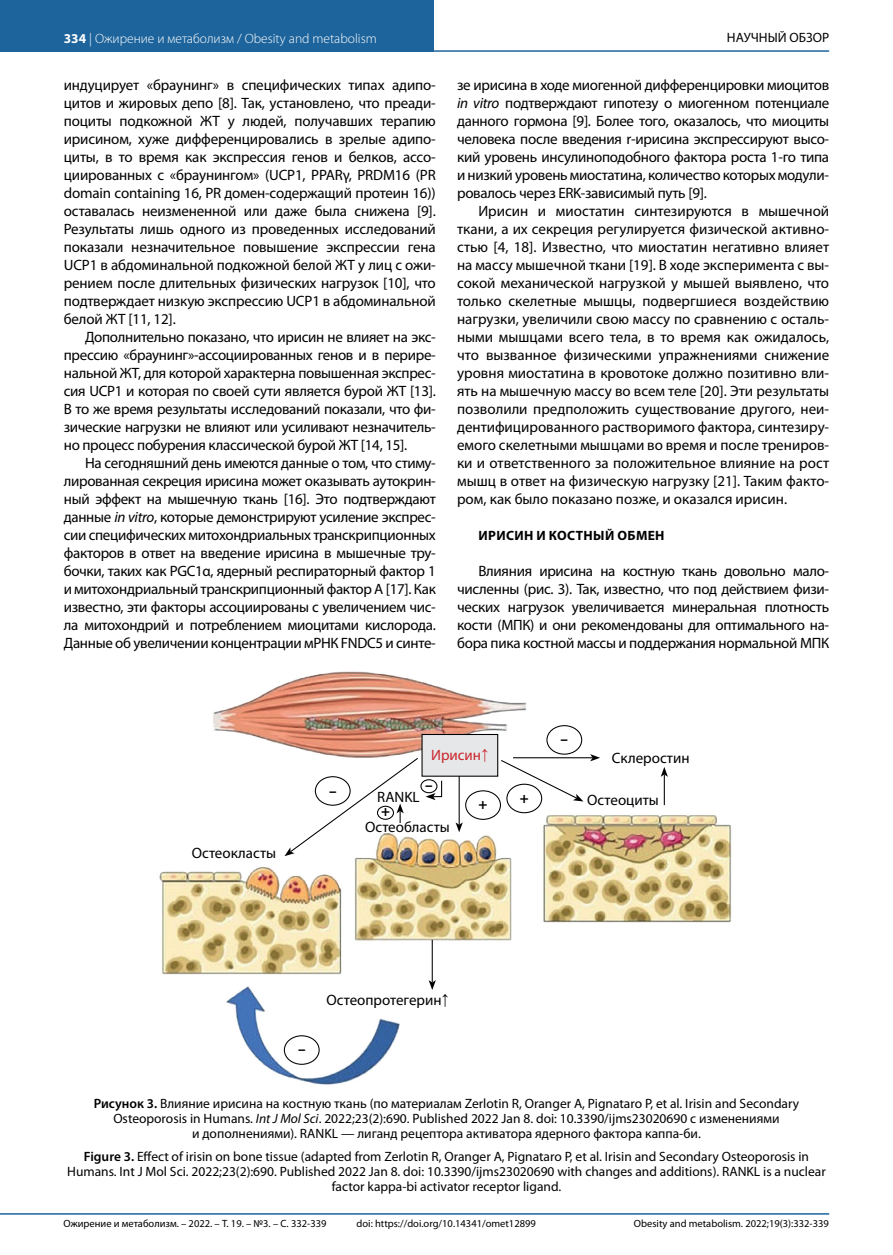
<style>
.page{position:relative;width:893px;height:1255px;background:#fff}
.page>*{position:absolute;margin:0;border:0;box-sizing:border-box;transform-origin:0 0}
.t1{font:15px/18px "Myriad Pro";letter-spacing:-.02em;color:#000;text-align:justify}
.t2{font:15px "Myriad Pro";color:#000}
.t3{font:700 15px "Myriad Pro";color:#000}
.t4{font:15px "Myriad Pro";color:#c9252c}
.t5{font:13.5px/15px "Myriad Pro";color:#000;text-align:center}
.t6{font:300 13.5px "Myriad Pro";color:#fff}
.t7{font:700 13.5px "Myriad Pro";letter-spacing:.025em;color:#000}
.t8{font:10.5px "Myriad Pro";color:#000}
.s1{font-weight:700}
.s2{font-style:italic}
.s3{font-family:"Times New Roman"}
.s4{font-weight:600}
</style>
<div class="page">
<hr style="left:0;top:50px;width:829px;height:2px;background:#1d649c">
<hr style="left:0;top:1213px;width:829px;height:1px;background:#1d649c">
<div style="left:0;top:0;width:434px;height:51px;background:#1d649c"></div>
<img style="left:159px;top:671px;width:573px;height:414px">
<svg style="left:500px;top:759px;width:83px;height:42px"></svg>
<hr style="left:513px;top:757px;width:79px;height:1px;background:#000">
<svg style="left:590px;top:754px;width:10px;height:7px"></svg>
<svg style="left:426px;top:779px;width:17px;height:21px"></svg>
<hr style="left:459px;top:776px;width:1px;height:48px;background:#000">
<svg style="left:456px;top:822px;width:7px;height:10px"></svg>
<svg style="left:284px;top:756px;width:135px;height:100px"></svg>
<hr style="left:432px;top:939px;width:1px;height:43px;background:#000">
<svg style="left:429px;top:980px;width:7px;height:10px"></svg>
<div style="left:422px;top:734px;width:76px;height:42px;background:#e6e7e8"></div>
<div style="left:421px;top:734px;width:77px;height:42px;border:1px solid #000"></div>
<div style="left:546px;top:725px;width:36px;height:29px;border:1px solid #000;border-radius:50%"></div>
<div style="left:465px;top:790px;width:36px;height:29px;border:1px solid #000;border-radius:50%"></div>
<div style="left:506px;top:783px;width:36px;height:30px;border:1px solid #000;border-radius:50%"></div>
<div style="left:315px;top:776px;width:36px;height:29px;border:1px solid #000;border-radius:50%"></div>
<div style="left:284px;top:1035px;width:36px;height:29px;border:1px solid #000;border-radius:50%"></div>
<div style="left:420px;top:779px;width:17px;height:14px;border:1px solid #000;border-radius:50%"></div>
<div style="left:377px;top:805px;width:17px;height:14px;border:1px solid #000;border-radius:50%"></div>
<hr style="left:664px;top:774px;width:1px;height:31px;background:#000">
<svg style="left:661px;top:767px;width:7px;height:9px"></svg>
<p class="t6" style="left:64px;top:30px;width:315px"><span class="s1">334</span> | Ожирение и метаболизм / Obesity and metabolism</p>
<p class="t5" style="left:727px;top:30px;width:104px">НАУЧНЫЙ ОБЗОР</p>
<p class="t1" style="left:64px;top:76px;width:374px">индуцирует «браунинг» в специфических типах адипо&shy;цитов и жировых депо [8]. Так, установлено, что преади&shy;поциты подкожной ЖТ у людей, получавших терапию ирисином, хуже дифференцировались в зрелые адипо&shy;циты, в то время как экспрессия генов и белков, ассо&shy;циированных с «браунингом» (UCP1, PPARγ, PRDM16 (PR domain containing 16, PR домен-содержащий протеин 16)) оставалась неизмененной или даже была снижена [9].<br>Результаты лишь одного из проведенных исследований показали незначительное повышение экспрессии гена UCP1 в абдоминальной подкожной белой ЖТ у лиц с ожи&shy;рением после длительных физических нагрузок [10], что подтверждает низкую экспрессию UCP1 в абдоминальной белой ЖТ [11, 12].</p>
<p class="t1" style="left:64px;top:328px;width:374px;text-indent:21px">Дополнительно показано, что ирисин не влияет на экс&shy;прессию «браунинг»-ассоциированных генов и в перире&shy;нальной ЖТ, для которой характерна повышенная экспрес&shy;сия UCP1 и которая по своей сути является бурой ЖТ [13].<br>В то же время результаты исследований показали, что фи&shy;зические нагрузки не влияют или усиливают незначитель&shy;но процесс побурения классической бурой ЖТ [14, 15].</p>
<p class="t1" style="left:64px;top:454px;width:374px;text-indent:21px">На сегодняшний день имеются данные о том, что стиму&shy;лированная секреция ирисина может оказывать аутокрин&shy;ный эффект на мышечную ткань [16]. Это подтверждают данные <span class="s2">in vitro</span>, которые демонстрируют усиление экспрес&shy;сии специфических митохондриальных транскрипционных факторов в ответ на введение ирисина в мышечные тру&shy;бочки, таких как PGC1α, ядерный респираторный фактор 1 и митохондриальный транскрипционный фактор А [17]. Как известно, эти факторы ассоциированы с увеличением чис&shy;ла митохондрий и потреблением миоцитами кислорода.<br>Данные об увеличении концентрации мРНК FNDC5 и синте-</p>
<p class="t1" style="left:457px;top:76px;width:374px">зе ирисина в ходе миогенной дифференцировки миоцитов <span class="s2">in vitro</span> подтверждают гипотезу о миогенном потенциале данного гормона [9]. Более того, оказалось, что миоциты человека после введения r-ирисина экспрессируют высо&shy;кий уровень инсулиноподобного фактора роста 1-го типа и низкий уровень миостатина, количество которых модули&shy;ровалось через ERK-зависимый путь [9].</p>
<p class="t1" style="left:457px;top:202px;width:374px;text-indent:21px">Ирисин и миостатин синтезируются в мышечной ткани, а их секреция регулируется физической активно&shy;стью [4, 18]. Известно, что миостатин негативно влияет на массу мышечной ткани [19]. В ходе эксперимента с вы&shy;сокой механической нагрузкой у мышей выявлено, что только скелетные мышцы, подвергшиеся воздействию нагрузки, увеличили свою массу по сравнению с осталь&shy;ными мышцами всего тела, в то время как ожидалось, что вызванное физическими упражнениями снижение уровня миостатина в кровотоке должно позитивно вли&shy;ять на мышечную массу во всем теле [20]. Эти результаты позволили предположить существование другого, неи&shy;дентифицированного растворимого фактора, синтезиру&shy;емого скелетными мышцами во время и после трениров&shy;ки и ответственного за положительное влияние на рост мышц в ответ на физическую нагрузку [21]. Таким факто&shy;ром, как было показано позже, и оказался ирисин.</p>
<p class="t7" style="left:478px;top:527px;width:188px">ИРИСИН И КОСТНЫЙ ОБМЕН</p>
<p class="t1" style="left:457px;top:562px;width:374px;text-indent:21px">Влияния ирисина на костную ткань довольно мало&shy;численны (рис. 3). Так, известно, что под действием физи&shy;ческих нагрузок увеличивается минеральная плотность кости (МПК) и они рекомендованы для оптимального на&shy;бора пика костной массы и поддержания нормальной МПК</p>
<p class="t2" style="left:192px;top:844px;width:86px">Остеокласты</p>
<p class="t3" style="left:329px;top:780px;width:9px">–</p>
<p class="t4" style="left:431px;top:746px;width:59px">Ирисин<span class="s3">↑</span></p>
<p class="t3" style="left:425px;top:775px;width:9px">–</p>
<p class="t1" style="left:377px;top:787px;width:44px">RANKL</p>
<p class="t3" style="left:381px;top:801px;width:10px">+</p>
<p class="t2" style="left:365px;top:818px;width:86px">Остеобласты</p>
<p class="t3" style="left:479px;top:794px;width:10px">+</p>
<p class="t3" style="left:520px;top:787px;width:10px">+</p>
<p class="t3" style="left:561px;top:728px;width:9px">–</p>
<p class="t2" style="left:612px;top:749px;width:79px">Склеростин</p>
<p class="t2" style="left:587px;top:790px;width:73px">Остеоциты</p>
<p class="t3" style="left:298px;top:1039px;width:9px">–</p>
<p class="t2" style="left:326px;top:991px;width:124px">Остеопротегерин<span class="s3">↑</span></p>
<p class="t5" style="left:94px;top:1095px;width:707px"><span class="s4">Рисунок 3.</span> Влияние ирисина на костную ткань (по материалам Zerlotin R, Oranger A, Pignataro P, et al. Irisin and Secondary<br>Osteoporosis in Humans. <span class="s2">Int J Mol Sci</span>. 2022;23(2):690. Published 2022 Jan 8. doi: 10.3390/ijms23020690 с изменениями<br>и дополнениями). RANKL — лиганд рецептора активатора ядерного фактора каппа-би.</p>
<p class="t5" style="left:67px;top:1148px;width:760px"><span class="s4">Figure 3.</span> Effect of irisin on bone tissue (adapted from Zerlotin R, Oranger A, Pignataro P, et al. Irisin and Secondary Osteoporosis in<br>Humans. Int J Mol Sci. 2022;23(2):690. Published 2022 Jan 8. doi: 10.3390/ijms23020690 with changes and additions). RANKL is a nuclear factor kappa-bi activator receptor ligand.</p>
<p class="t8" style="left:64px;top:1216px;width:265px">Ожирение и метаболизм. – 2022. – Т. 19. – №3. – С. 332-339</p>
<p class="t8" style="left:357px;top:1216px;width:181px">doi: https://doi.org/10.14341/omet12899</p>
<p class="t8" style="left:634px;top:1216px;width:196px">Obesity and metabolism. 2022;19(3):332-339</p>
</div>
